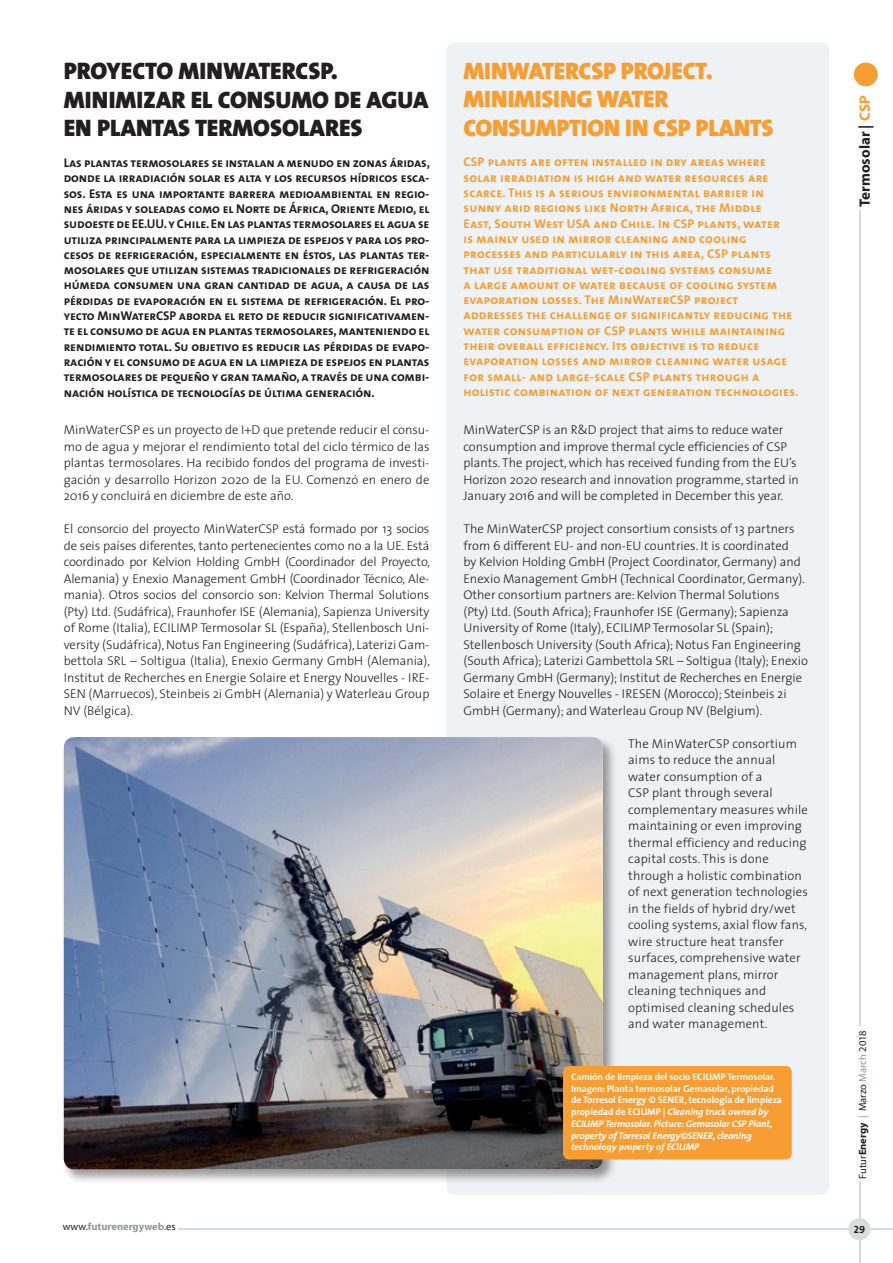
<style>
.page{position:relative;width:893px;height:1263px;background:#fff}
.page>*{position:absolute;margin:0;border:0;box-sizing:border-box;transform-origin:0 0}
.Titular_Grande{font:24px "The Sans Black Caps";color:#231f20}
.Titular_Grande-2{font:24px/28.5px "The Sans Black Caps";letter-spacing:-.01em;color:#f89d31}
.t1{font:700 15px "Myriad";color:#231f20}
.Texto_ingles{font:300 12.75px/16.5px "The Sans";color:#231f20}
.Texto{font:300 12.75px/16.5px "The Sans";color:#231f20;text-align:justify}
.Titular_Grande-3{font:12.75px/15.3px "The Sans Bold Caps";letter-spacing:-.01em;color:#231f20;text-align:justify}
.Titular_Grande-4{font:12.75px/15.3px "The Sans Bold Caps";letter-spacing:.02em;color:#f89d31}
.t2{font:10.5px "Myriad";color:#231f20}
.t3{font:700 10.5px "Myriad";color:#939598}
.t4{font:10.5px "The Sans Bold Caps";color:#231f20}
.t5{font:700 9.75px/11.7px "The Sans";letter-spacing:-.01em;color:#fff}
.s1{font-style:italic}
.s2{color:#f89d31}
.s3{font-weight:700}
.s4{color:#8b9b92}
.s5{font-weight:400;color:#231f20}
</style>
<div class="page">
<div style="left:446px;top:43px;width:383px;height:1152px;background:#eff2f4;border-radius:9px"></div>
<div style="left:61px;top:735px;width:556px;height:449px;background:#231f20;opacity:.45"></div>
<img style="left:64px;top:737px;width:539px;height:432px">
<div style="left:563px;top:1066px;width:229px;height:93px;background:#f89d31;border-radius:6px"></div>
<hr style="left:860px;top:211px;width:1px;height:815px;background:#d7ddda">
<div style="left:854px;top:63px;width:24px;height:23px;background:#f89d31;border-radius:50%"></div>
<hr style="left:178px;top:1228px;width:715px;height:2px;background:#d7ddda">
<hr style="left:859px;top:1181px;width:1px;height:82px;background:#d7ddda">
<div style="left:848px;top:1218px;width:22px;height:22px;background:#d7ddda;border-radius:50%"></div>
<p class="Titular_Grande" style="left:64px;top:50px;width:276px">PROYECTO MINWATERCSP.</p>
<p class="Titular_Grande" style="left:64px;top:79px;width:366px">MINIMIZAR EL CONSUMO DE AGUA</p>
<p class="Titular_Grande" style="left:64px;top:108px;width:300px">EN PLANTAS TERMOSOLARES</p>
<p class="Titular_Grande-3" style="left:64px;top:155px;width:368px">Las plantas termosolares se instalan a menudo en zonas áridas, donde la irradiación solar es alta y los recursos hídricos esca&shy;sos. Esta es una importante barrera medioambiental en regio&shy;nes áridas y soleadas como el Norte de África, Oriente Medio, el sudoeste de EE.UU. y Chile. En las plantas termosolares el agua se utiliza principalmente para la limpieza de espejos y para los pro&shy;cesos de refrigeración, especialmente en éstos, las plantas ter&shy;mosolares que utilizan sistemas tradicionales de refrigeración húmeda consumen una gran cantidad de agua, a causa de las pérdidas de evaporación en el sistema de refrigeración. El pro&shy;yecto MinWaterCSP aborda el reto de reducir significativamen&shy;te el consumo de agua en plantas termosolares, manteniendo el rendimiento total. Su objetivo es reducir las pérdidas de evapo&shy;ración y el consumo de agua en la limpieza de espejos en plantas termosolares de pequeño y gran tamaño, a través de una combi&shy;nación holística de tecnologías de última generación.</p>
<p class="Texto" style="left:64px;top:421px;width:367px">MinWaterCSP es un proyecto de I+D que pretende reducir el consu&shy;mo de agua y mejorar el rendimiento total del ciclo térmico de las plantas termosolares. Ha recibido fondos del programa de investi&shy;gación y desarrollo Horizon 2020 de la EU. Comenzó en enero de 2016 y concluirá en diciembre de este año.</p>
<p class="Texto" style="left:64px;top:520px;width:368px">El consorcio del proyecto MinWaterCSP está formado por 13 socios de seis países diferentes, tanto pertenecientes como no a la UE. Está coordinado por Kelvion Holding GmbH (Coordinador del Proyecto, Alemania) y Enexio Management GmbH (Coordinador Técnico, Ale&shy;mania). Otros socios del consorcio son: Kelvion Thermal Solutions (Pty) Ltd. (Sudáfrica), Fraunhofer ISE (Alemania), Sapienza University of Rome (Italia), ECILIMP Termosolar SL (España), Stellenbosch Uni&shy;versity (Sudáfrica), Notus Fan Engineering (Sudáfrica), Laterizi Gam&shy;bettola SRL – Soltigua (Italia), Enexio Germany GmbH (Alemania), Institut de Recherches en Energie Solaire et Energy Nouvelles - IRE-SEN (Marruecos), Steinbeis 2i GmbH (Alemania) y Waterleau Group NV (Bélgica).</p>
<p class="Titular_Grande-2" style="left:463px;top:56px;width:251px">MINWATERCSP PROJECT.</p>
<p class="Titular_Grande-2" style="left:463px;top:85px;width:311px">MINIMISING WATER<br>CONSUMPTION IN CSP PLANTS</p>
<p class="Titular_Grande-4" style="left:463px;top:154px;width:336px">CSP plants are often installed in dry areas where solar irradiation is high and water resources are scarce. This is a serious environmental barrier in sunny arid regions like North Africa, the Middle<br>East, South West USA and Chile. In CSP plants, water<br>is mainly used in mirror cleaning and cooling processes and particularly in this area, CSP plants that use traditional wet-cooling systems consume<br>a large amount of water because of cooling system evaporation losses. The MinWaterCSP project addresses the challenge of significantly reducing the water consumption of CSP plants while maintaining their overall efficiency. Its objective is to reduce evaporation losses and mirror cleaning water usage for small- and large-scale CSP plants through a holistic combination of next generation technologies.</p>
<p class="Texto_ingles" style="left:463px;top:421px;width:337px">MinWaterCSP is an R&amp;D project that aims to reduce water consumption and improve thermal cycle efficiencies of CSP plants. The project, which has received funding from the EU’s Horizon 2020 research and innovation programme, started in January 2016 and will be completed in December this year.</p>
<p class="Texto_ingles" style="left:463px;top:520px;width:346px">The MinWaterCSP project consortium consists of 13 partners from 6 different EU- and non-EU countries. It is coordinated<br>by Kelvion Holding GmbH (Project Coordinator, Germany) and Enexio Management GmbH (Technical Coordinator, Germany).<br>Other consortium partners are: Kelvion Thermal Solutions<br>(Pty) Ltd. (South Africa); Fraunhofer ISE (Germany); Sapienza University of Rome (Italy), ECILIMP Termosolar SL (Spain); Stellenbosch University (South Africa); Notus Fan Engineering (South Africa); Laterizi Gambettola SRL – Soltigua (Italy); Enexio Germany GmbH (Germany); Institut de Recherches en Energie Solaire et Energy Nouvelles - IRESEN (Morocco); Steinbeis 2i GmbH (Germany); and Waterleau Group NV (Belgium).</p>
<p class="Texto_ingles" style="left:628px;top:735px;width:181px">The MinWaterCSP consortium aims to reduce the annual water consumption of a<br>CSP plant through several complementary measures while maintaining or even improving thermal efficiency and reducing capital costs. This is done through a holistic combination of next generation technologies in the fields of hybrid dry/wet cooling systems, axial flow fans, wire structure heat transfer surfaces, comprehensive water management plans, mirror cleaning techniques and optimised cleaning schedules and water management.</p>
<p class="t5" style="left:571px;top:1071px;width:212px">Camión de limpieza del socio ECILIMP Termosolar.<br>Imagen: Planta termosolar Gemasolar, propiedad de Torresol Energy © SENER, tecnología de limpieza propiedad de ECILIMP | <span class="s1">Cleaning truck owned by ECILIMP Termosolar. Picture: Gemasolar CSP Plant, property of Torresol Energy©SENER, cleaning technology property of ECILIMP</span></p>
<p class="t1" style="left:857px;top:207px;width:113px;rotate:-90deg">Termosolar | <span class="s2">CSP</span></p>
<p class="t2" style="left:857px;top:1178px;width:150px;rotate:-90deg">Futur<span class="s3">Energy</span> <span class="s4">|</span> Marzo <span class="s4">March</span> 2018</p>
<p class="t3" style="left:63px;top:1220px;width:114px"><span class="s5">www.</span>futurenergyweb<span class="s5">.es</span></p>
<p class="t4" style="left:854px;top:1220px;width:13px">29</p>
</div>
